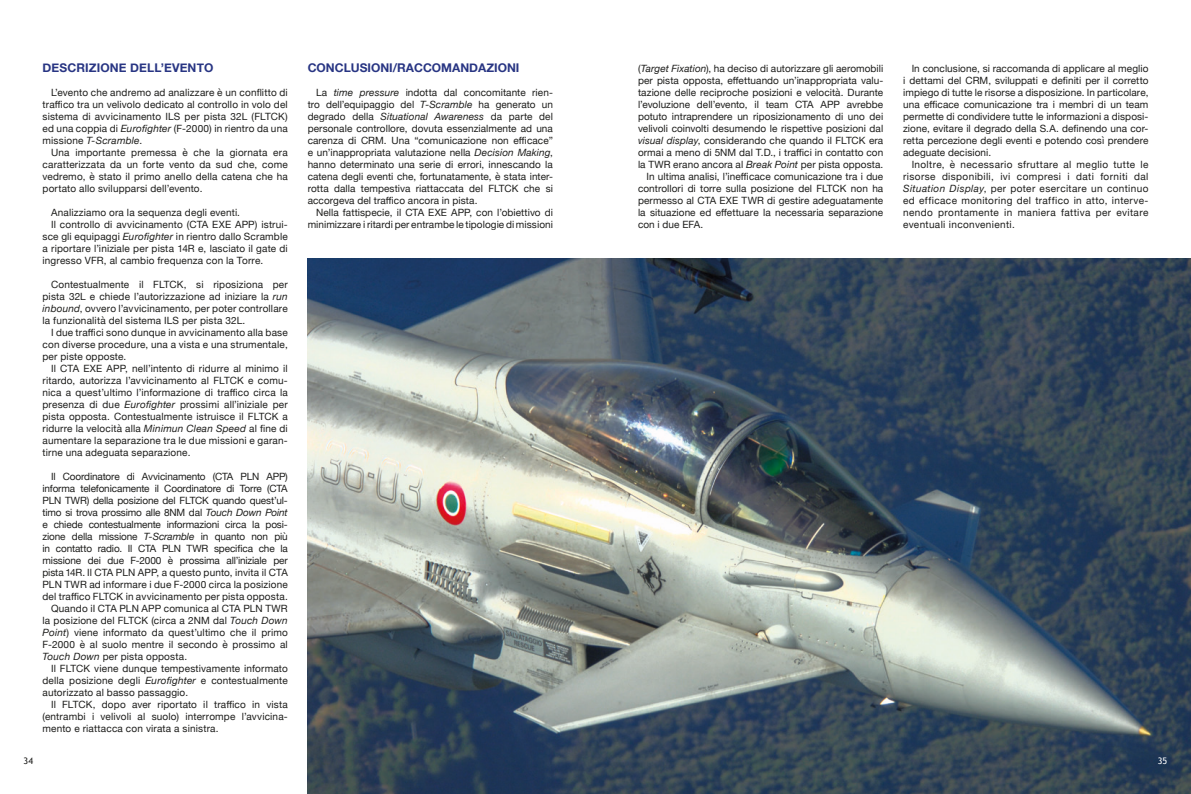
<style>
.page{position:relative;width:1191px;height:794px;background:#fff}
.page>*{position:absolute;margin:0;border:0;box-sizing:border-box;transform-origin:0 0}
.t1{font:700 12px "Helvetica Neue";color:#283583}
.t2{font:10px "Helvetica Neue";letter-spacing:.01em;color:#1d1d1b}
.t3{font:10px "Helvetica Neue";letter-spacing:-.015em;color:#1d1d1b}
.t4{font:10px "Helvetica Neue";letter-spacing:.035em;color:#1d1d1b}
.t5{font:10px "Helvetica Neue";letter-spacing:.04em;color:#1d1d1b}
.t6{font:italic 10px "Helvetica Neue";letter-spacing:.02em;color:#1d1d1b}
.t7{font:9px "Trebuchet MS";color:#1d1d1b}
.t8{font:9px "Trebuchet MS";color:#fff}
.s1{font-style:italic}
.s2{font-style:normal}
</style>
<div class="page">
<img style="left:307px;top:258px;width:884px;height:536px">
<p class="t1" style="left:43px;top:58px;width:172px">DESCRIZIONE DELL’EVENTO</p>
<p class="t2" style="left:51px;top:85px;width:238px">L’evento che andremo ad analizzare è un conflitto di</p>
<p class="t2" style="left:43px;top:97px;width:247px">traffico tra un velivolo dedicato al controllo in volo del</p>
<p class="t2" style="left:43px;top:109px;width:247px">sistema di avvicinamento ILS per pista 32L (FLTCK)</p>
<p class="t2" style="left:43px;top:121px;width:247px">ed una coppia di <span class="s1">Eurofighter</span> (F-2000) in rientro da una</p>
<p class="t6" style="left:43px;top:133px;width:101px"><span class="s2">missione</span> T-Scramble<span class="s2">.</span></p>
<p class="t2" style="left:51px;top:145px;width:238px">Una importante premessa è che la giornata era</p>
<p class="t2" style="left:43px;top:157px;width:247px">caratterizzata da un forte vento da sud che, come</p>
<p class="t2" style="left:43px;top:169px;width:247px">vedremo, è stato il primo anello della catena che ha</p>
<p class="t2" style="left:43px;top:181px;width:161px">portato allo svilupparsi dell’evento.</p>
<p class="t2" style="left:51px;top:205px;width:190px">Analizziamo ora la sequenza degli eventi.</p>
<p class="t2" style="left:51px;top:217px;width:238px">Il controllo di avvicinamento (CTA EXE APP) istrui-</p>
<p class="t2" style="left:43px;top:229px;width:247px">sce gli equipaggi <span class="s1">Eurofighter</span> in rientro dallo Scramble</p>
<p class="t2" style="left:43px;top:241px;width:247px">a riportare l’iniziale per pista 14R e, lasciato il gate di</p>
<p class="t2" style="left:43px;top:253px;width:222px">ingresso VFR, al cambio frequenza con la Torre.</p>
<p class="t2" style="left:51px;top:277px;width:238px">Contestualmente il FLTCK, si riposiziona per</p>
<p class="t2" style="left:43px;top:289px;width:247px">pista 32L e chiede l’autorizzazione ad iniziare la <span class="s1">run</span></p>
<p class="t2" style="left:43px;top:301px;width:247px"><span class="s1">inbound</span>, ovvero l’avvicinamento, per poter controllare</p>
<p class="t2" style="left:43px;top:313px;width:204px">la funzionalità del sistema ILS per pista 32L.</p>
<p class="t2" style="left:51px;top:325px;width:238px">I due traffici sono dunque in avvicinamento alla base</p>
<p class="t2" style="left:43px;top:337px;width:247px">con diverse procedure, una a vista e una strumentale,</p>
<p class="t2" style="left:43px;top:349px;width:85px">per piste opposte.</p>
<p class="t2" style="left:51px;top:361px;width:238px">Il CTA EXE APP, nell’intento di ridurre al minimo il</p>
<p class="t2" style="left:43px;top:373px;width:247px">ritardo, autorizza l’avvicinamento al FLTCK e comu-</p>
<p class="t2" style="left:43px;top:385px;width:247px">nica a quest’ultimo l’informazione di traffico circa la</p>
<p class="t2" style="left:43px;top:397px;width:247px">presenza di due <span class="s1">Eurofighter</span> prossimi all’iniziale per</p>
<p class="t2" style="left:43px;top:409px;width:247px">pista opposta. Contestualmente istruisce il FLTCK a</p>
<p class="t2" style="left:43px;top:421px;width:247px">ridurre la velocità alla <span class="s1">Minimun Clean Speed</span> al fine di</p>
<p class="t2" style="left:43px;top:433px;width:247px">aumentare la separazione tra le due missioni e garan-</p>
<p class="t2" style="left:43px;top:445px;width:149px">tirne una adeguata separazione.</p>
<p class="t3" style="left:51px;top:469px;width:238px">Il Coordinatore di Avvicinamento (CTA PLN APP)</p>
<p class="t3" style="left:43px;top:481px;width:247px">informa telefonicamente il Coordinatore di Torre (CTA</p>
<p class="t3" style="left:43px;top:493px;width:247px">PLN TWR) della posizione del FLTCK quando quest’ul-</p>
<p class="t3" style="left:43px;top:505px;width:247px">timo si trova prossimo alle 8NM dal <span class="s1">Touch Down Point</span></p>
<p class="t3" style="left:43px;top:517px;width:247px">e chiede contestualmente informazioni circa la posi-</p>
<p class="t3" style="left:43px;top:529px;width:247px">zione della missione <span class="s1">T-Scramble</span> in quanto non più</p>
<p class="t3" style="left:43px;top:541px;width:247px">in contatto radio. Il CTA PLN TWR specifica che la</p>
<p class="t3" style="left:43px;top:553px;width:247px">missione dei due F-2000 è prossima all’iniziale per</p>
<p class="t2" style="left:43px;top:565px;width:247px">pista 14R. Il CTA PLN APP, a questo punto, invita il CTA</p>
<p class="t2" style="left:43px;top:577px;width:247px">PLN TWR ad informare i due F-2000 circa la posizione</p>
<p class="t2" style="left:43px;top:589px;width:247px">del traffico FLTCK in avvicinamento per pista opposta.</p>
<p class="t2" style="left:51px;top:601px;width:238px">Quando iI CTA PLN APP comunica al CTA PLN TWR</p>
<p class="t2" style="left:43px;top:613px;width:247px">la posizione del FLTCK (circa a 2NM dal <span class="s1">Touch Down</span></p>
<p class="t2" style="left:43px;top:625px;width:247px"><span class="s1">Point</span>) viene informato da quest’ultimo che il primo</p>
<p class="t2" style="left:43px;top:637px;width:247px">F-2000 è al suolo mentre il secondo è prossimo al</p>
<p class="t2" style="left:43px;top:649px;width:146px"><span class="s1">Touch Down</span> per pista opposta.</p>
<p class="t2" style="left:51px;top:661px;width:238px">Il FLTCK viene dunque tempestivamente informato</p>
<p class="t2" style="left:43px;top:673px;width:247px">della posizione degli <span class="s1">Eurofighter</span> e contestualmente</p>
<p class="t2" style="left:43px;top:685px;width:147px">autorizzato al basso passaggio.</p>
<p class="t2" style="left:51px;top:697px;width:238px">Il FLTCK, dopo aver riportato il traffico in vista</p>
<p class="t2" style="left:43px;top:709px;width:247px">(entrambi i velivoli al suolo) interrompe l’avvicina-</p>
<p class="t2" style="left:43px;top:721px;width:178px">mento e riattacca con virata a sinistra.</p>
<p class="t7" style="left:24px;top:755px;width:11px">34</p>
<p class="t1" style="left:308px;top:58px;width:213px">CONCLUSIONI/RACCOMANDAZIONI</p>
<p class="t2" style="left:316px;top:85px;width:238px">La <span class="s1">time pressure</span> indotta dal concomitante rien-</p>
<p class="t2" style="left:308px;top:97px;width:247px">tro dell’equipaggio del <span class="s1">T-Scramble</span> ha generato un</p>
<p class="t2" style="left:308px;top:109px;width:247px">degrado della <span class="s1">Situational Awareness</span> da parte del</p>
<p class="t2" style="left:308px;top:121px;width:247px">personale controllore, dovuta essenzialmente ad una</p>
<p class="t2" style="left:308px;top:133px;width:247px">carenza di CRM. Una “comunicazione non efficace”</p>
<p class="t2" style="left:308px;top:145px;width:247px">e un’inappropriata valutazione nella <span class="s1">Decision Making</span>,</p>
<p class="t2" style="left:308px;top:157px;width:247px">hanno determinato una serie di errori, innescando la</p>
<p class="t2" style="left:308px;top:169px;width:247px">catena degli eventi che, fortunatamente, è stata inter-</p>
<p class="t2" style="left:308px;top:181px;width:247px">rotta dalla tempestiva riattaccata del FLTCK che si</p>
<p class="t2" style="left:308px;top:193px;width:171px">accorgeva del traffico ancora in pista.</p>
<p class="t2" style="left:316px;top:205px;width:238px">Nella fattispecie, il CTA EXE APP, con l’obiettivo di</p>
<p class="t2" style="left:308px;top:217px;width:247px">minimizzare i ritardi per entrambe le tipologie di missioni</p>
<p class="t2" style="left:638px;top:61px;width:247px">(<span class="s1">Target Fixation</span>), ha deciso di autorizzare gli aeromobili</p>
<p class="t2" style="left:638px;top:73px;width:247px">per pista opposta, effettuando un’inappropriata valu-</p>
<p class="t2" style="left:638px;top:85px;width:247px">tazione delle reciproche posizioni e velocità. Durante</p>
<p class="t2" style="left:638px;top:97px;width:247px">l’evoluzione dell’evento, il team CTA APP avrebbe</p>
<p class="t2" style="left:638px;top:109px;width:247px">potuto intraprendere un riposizionamento di uno dei</p>
<p class="t2" style="left:638px;top:121px;width:247px">velivoli coinvolti desumendo le rispettive posizioni dal</p>
<p class="t2" style="left:638px;top:133px;width:247px"><span class="s1">visual display</span>, considerando che quando il FLTCK era</p>
<p class="t2" style="left:638px;top:145px;width:247px">ormai a meno di 5NM dal T.D., i traffici in contatto con</p>
<p class="t2" style="left:638px;top:157px;width:247px">la TWR erano ancora al <span class="s1">Break Point</span> per pista opposta.</p>
<p class="t2" style="left:646px;top:169px;width:238px">In ultima analisi, l’inefficace comunicazione tra i due</p>
<p class="t2" style="left:638px;top:181px;width:247px">controllori di torre sulla posizione del FLTCK non ha</p>
<p class="t2" style="left:638px;top:193px;width:247px">permesso al CTA EXE TWR di gestire adeguatamente</p>
<p class="t2" style="left:638px;top:205px;width:247px">la situazione ed effettuare la necessaria separazione</p>
<p class="t2" style="left:638px;top:217px;width:67px">con i due EFA.</p>
<p class="t2" style="left:911px;top:61px;width:238px">In conclusione, si raccomanda di applicare al meglio</p>
<p class="t2" style="left:903px;top:73px;width:247px">i dettami del CRM, sviluppati e definiti per il corretto</p>
<p class="t2" style="left:903px;top:85px;width:247px">impiego di tutte le risorse a disposizione. In particolare,</p>
<p class="t2" style="left:903px;top:97px;width:247px">una efficace comunicazione tra i membri di un team</p>
<p class="t2" style="left:903px;top:109px;width:247px">permette di condividere tutte le informazioni a disposi-</p>
<p class="t2" style="left:903px;top:121px;width:247px">zione, evitare il degrado della S.A. definendo una cor-</p>
<p class="t2" style="left:903px;top:133px;width:247px">retta percezione degli eventi e potendo così prendere</p>
<p class="t2" style="left:903px;top:145px;width:89px">adeguate decisioni.</p>
<p class="t4" style="left:911px;top:157px;width:238px">Inoltre, è necessario sfruttare al meglio tutte le</p>
<p class="t4" style="left:903px;top:169px;width:247px">risorse disponibili, ivi compresi i dati forniti dal</p>
<p class="t4" style="left:903px;top:181px;width:247px"><span class="s1">Situation Display</span>, per poter esercitare un continuo</p>
<p class="t5" style="left:903px;top:193px;width:247px">ed efficace monitoring del traffico in atto, interve-</p>
<p class="t4" style="left:903px;top:205px;width:247px">nendo prontamente in maniera fattiva per evitare</p>
<p class="t4" style="left:903px;top:217px;width:113px">eventuali inconvenienti.</p>
<p class="t8" style="left:1157px;top:755px;width:11px">35</p>
</div>
